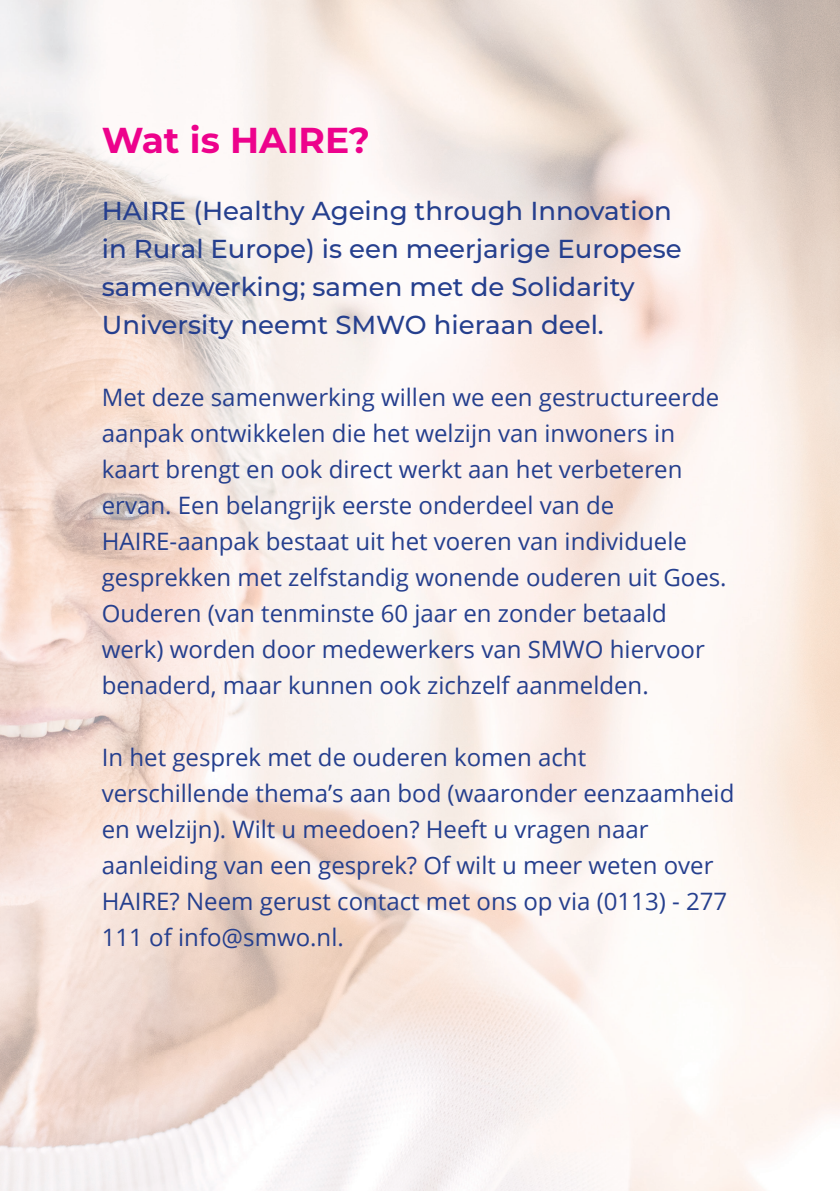
<style>
.page{position:relative;width:840px;height:1191px;background:#fff}
.page>*{position:absolute;margin:0;border:0;box-sizing:border-box;transform-origin:0 0}
.t1{font:700 36px "Montserrat";color:#ed028c}
.t2{font:500 26px/38px "Montserrat";color:#253f8e}
.t3{font:24px/36px "Open Sans";color:#253f8e}
</style>
<div class="page">
<img style="left:0;top:0;width:839px;height:1191px">
<h1 class="t1" style="left:102px;top:114px;width:270px">Wat is HAIRE?</h1>
<p class="t2" style="left:102px;top:190px;width:581px">HAIRE (Healthy Ageing through Innovation in Rural Europe) is een meerjarige Europese samenwerking; samen met de Solidarity University neemt SMWO hieraan deel.</p>
<p class="t3" style="left:102px;top:378px;width:626px">Met deze samenwerking willen we een gestructureerde aanpak ontwikkelen die het welzijn van inwoners in kaart brengt en ook direct werkt aan het verbeteren ervan. Een belangrijk eerste onderdeel van de HAIRE-aanpak bestaat uit het voeren van individuele gesprekken met zelfstandig wonende ouderen uit Goes.<br>Ouderen (van tenminste 60 jaar en zonder betaald werk) worden door medewerkers van SMWO hiervoor benaderd, maar kunnen ook zichzelf aanmelden.</p>
<p class="t3" style="left:102px;top:738px;width:633px">In het gesprek met de ouderen komen acht verschillende thema’s aan bod (waaronder eenzaamheid en welzijn). Wilt u meedoen? Heeft u vragen naar aanleiding van een gesprek? Of wilt u meer weten over HAIRE? Neem gerust contact met ons op via (0113) - 277<br>111 of info@smwo.nl.</p>
</div>
